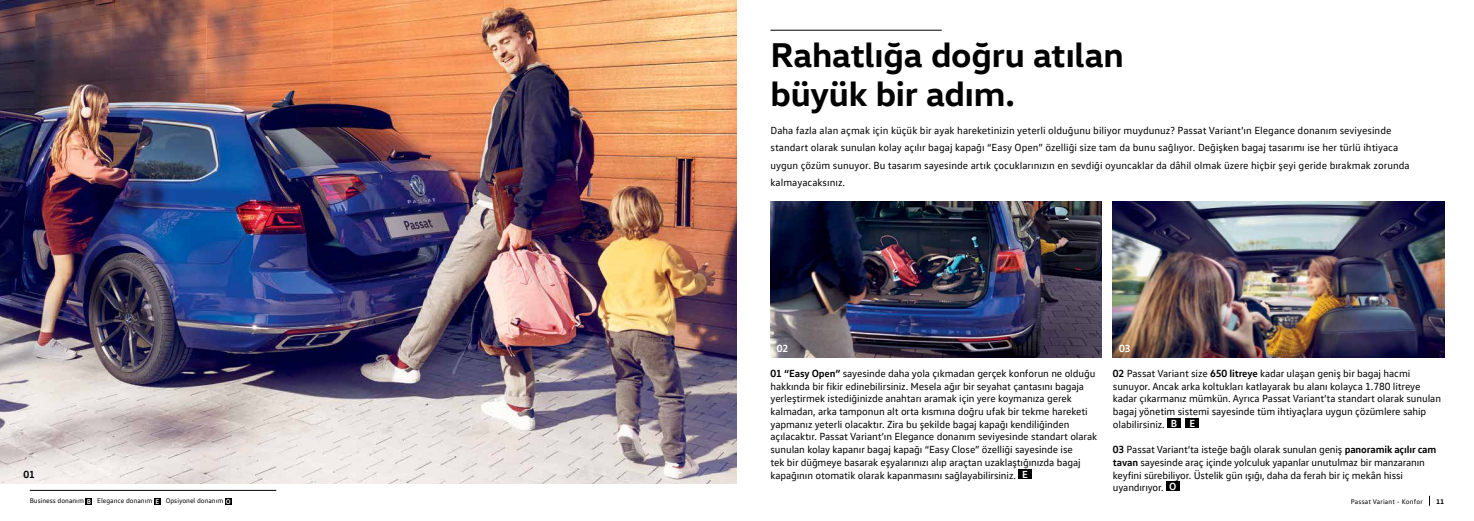
<style>
.page{position:relative;width:1474px;height:521px;background:#fff}
.page>*{position:absolute;margin:0;border:0;box-sizing:border-box;transform-origin:0 0}
.t1{font:700 35px/39.4px "VW Head";letter-spacing:-.01em;color:#000}
.t2{font:10.5px/12.7px "VW Text";letter-spacing:-.01em;color:#000}
.t3{font:700 10.5px "VW Text";color:#fff}
.t4{font:700 10.5px "VW Text";color:#000}
.t5{font:7px "VW Text";color:#000}
.t6{font:7px "VW Text";letter-spacing:.02em;color:#000}
.t7{font:700 7px "VW Head";color:#000}
.s1{font-weight:700}
.s2{font-weight:700;color:#fff}
</style>
<div class="page">
<img style="left:0;top:0;width:737px;height:484px">
<img style="left:1112px;top:202px;width:332px;height:156px">
<img style="left:770px;top:202px;width:331px;height:156px">
<hr style="left:770px;top:30px;width:171px;height:1px;background:#000">
<div style="left:1167px;top:418px;width:13px;height:10px;background:#000"></div>
<div style="left:1185px;top:418px;width:13px;height:10px;background:#000"></div>
<div style="left:1166px;top:481px;width:13px;height:10px;background:#000"></div>
<div style="left:1018px;top:469px;width:13px;height:9px;background:#000"></div>
<svg style="left:86px;top:498px;width:6px;height:6px"></svg>
<div style="left:154px;top:498px;width:7px;height:6px;background:#000"></div>
<svg style="left:225px;top:498px;width:6px;height:6px"></svg>
<hr style="left:30px;top:490px;width:246px;height:1px;background:#000">
<p class="t4" style="left:24px;top:467px;width:13px">01</p>
<h1 class="t1" style="left:770px;top:33px;width:355px">Rahatlığa doğru atılan büyük bir adım.</h1>
<p class="t2" style="left:770px;top:121px;width:640px;line-height:17.5px">Daha fazla alan açmak için küçük bir ayak hareketinizin yeterli olduğunu biliyor muydunuz? Passat Variant’ın Elegance donanım seviyesinde standart olarak sunulan kolay açılır bagaj kapağı “Easy Open” özelliği size tam da bunu sağlıyor. Değişken bagaj tasarımı ise her türlü ihtiyaca uygun çözüm sunuyor. Bu tasarım sayesinde artık çocuklarınızın en sevdiği oyuncaklar da dâhil olmak üzere hiçbir şeyi geride bırakmak zorunda kalmayacaksınız.</p>
<p class="t3" style="left:776px;top:341px;width:13px">02</p>
<p class="t3" style="left:1119px;top:341px;width:13px">03</p>
<p class="t2" style="left:1112px;top:367px;width:329px"><span class="s1">02</span> Passat Variant size <span class="s1">650 litreye</span> kadar ulaşan geniş bir bagaj hacmi sunuyor. Ancak arka koltukları katlayarak bu alanı kolayca 1.780 litreye kadar çıkarmanız mümkün. Ayrıca Passat Variant’ta standart olarak sunulan bagaj yönetim sistemi sayesinde tüm ihtiyaçlara uygun çözümlere sahip olabilirsiniz. <span class="s2">B E</span></p>
<p class="t2" style="left:1112px;top:443px;width:325px"><span class="s1">03</span> Passat Variant’ta isteğe bağlı olarak sunulan geniş <span class="s1">panoramik açılır cam tavan</span> sayesinde araç içinde yolculuk yapanlar unutulmaz bir manzaranın keyfini sürebiliyor. Üstelik gün ışığı, daha da ferah bir iç mekân hissi uyandırıyor. <span class="s2">O</span></p>
<p class="t2" style="left:770px;top:367px;width:328px"><span class="s1">01 “Easy Open”</span> sayesinde daha yola çıkmadan gerçek konforun ne olduğu hakkında bir fikir edinebilirsiniz. Mesela ağır bir seyahat çantasını bagaja yerleştirmek istediğinizde anahtarı aramak için yere koymanıza gerek kalmadan, arka tamponun alt orta kısmına doğru ufak bir tekme hareketi yapmanız yeterli olacaktır. Zira bu şekilde bagaj kapağı kendiliğinden açılacaktır. Passat Variant’ın Elegance donanım seviyesinde standart olarak sunulan kolay kapanır bagaj kapağı “Easy Close” özelliği sayesinde ise<br>tek bir düğmeye basarak eşyalarınızı alıp araçtan uzaklaştığınızda bagaj kapağının otomatik olarak kapanmasını sağlayabilirsiniz. <span class="s2">E</span></p>
<p class="t5" style="left:30px;top:496px;width:202px">Business donanım <span class="s2">B</span> Elegance donanım <span class="s2">E</span> Opsiyonel donanım <span class="s2">O</span></p>
<p class="t6" style="left:1350px;top:497px;width:73px">Passat Variant - Konfor</p>
<p class="t7" style="left:1435px;top:496px;width:10px">11</p>
</div>
